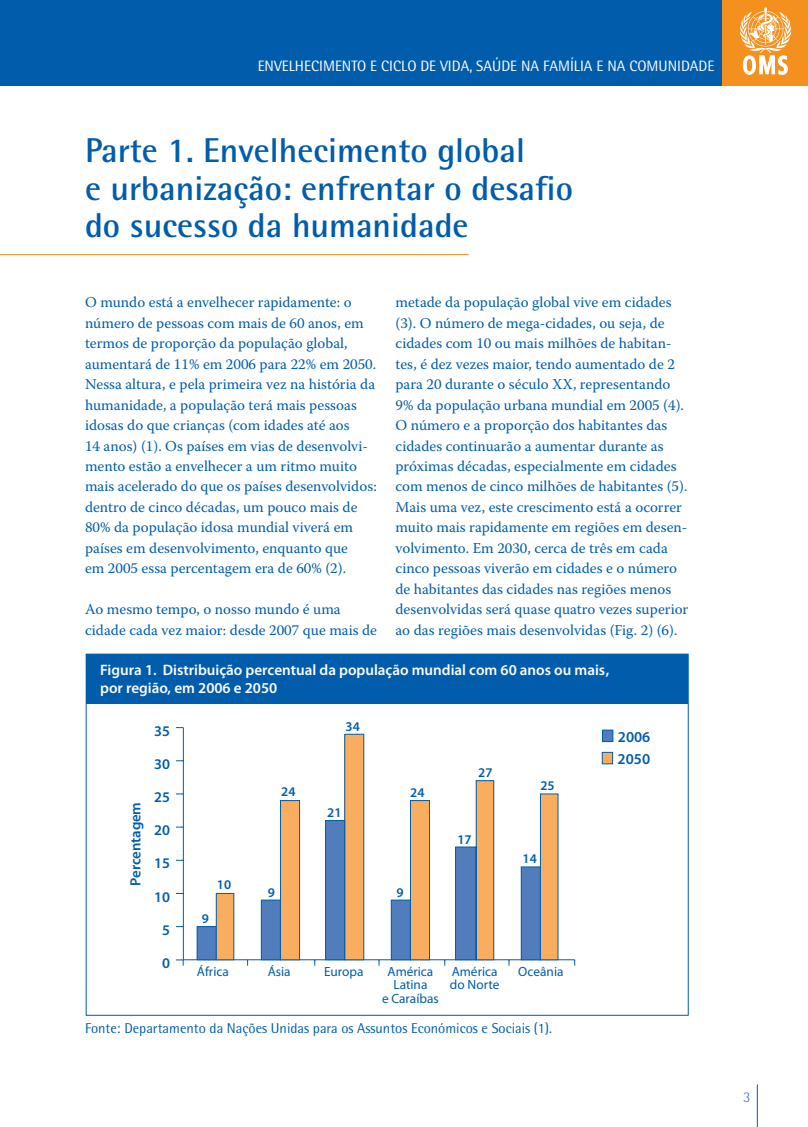
<style>
.page{position:relative;width:808px;height:1127px;background:#fff}
.page>*{position:absolute;margin:0;border:0;box-sizing:border-box;transform-origin:0 0}
.t1{font:700 34.5px/37.5px "Rotis Semi Sans";color:#015dab}
.t2{font:600 15.15px/18.1px "Myriad Pro";color:#fbfcfd}
.t3{font:600 15.15px "Myriad Pro";color:#015dab}
.t4{font:15px/20.4px "Warnock Pro";color:#015dab}
.t5{font:15px "Rotis Semi Sans";color:#fff}
.t6{font:15px "Rotis Semi Sans";color:#6a8ac5}
.t7{font:600 14.85px "Myriad Pro";letter-spacing:-.01em;color:#015dab}
.t8{font:14.25px "Rotis Semi Sans";color:#015dab}
.t9{font:13.35px/13.6px "Myriad Pro";color:#015dab;text-align:center}
.t10{font:600 13.35px "Myriad Pro";color:#015dab}
</style>
<div class="page">
<div style="left:0;top:0;width:808px;height:85px;background:#015dab"></div>
<div style="left:723px;top:0;width:85px;height:85px;background:#f4901d"></div>
<hr style="left:757px;top:1084px;width:1px;height:43px;background:#015dab">
<svg style="left:740px;top:7px;width:51px;height:68px"></svg>
<hr style="left:0;top:254px;width:469px;height:1px;background:#f4901d">
<div style="left:86px;top:654px;width:602px;height:49px;background:#015dab"></div>
<hr style="left:183px;top:959px;width:392px;height:1px;background:#015dab">
<hr style="left:183px;top:727px;width:1px;height:233px;background:#015dab">
<svg style="left:176px;top:959px;width:8px;height:7px"></svg>
<div style="left:216px;top:893px;width:18px;height:67px;background:#f8ae5e"></div>
<div style="left:216px;top:893px;width:18px;height:67px;border:1px solid #015dab"></div>
<div style="left:280px;top:800px;width:20px;height:160px;background:#f8ae5e"></div>
<div style="left:280px;top:800px;width:20px;height:160px;border:1px solid #015dab"></div>
<div style="left:345px;top:734px;width:19px;height:226px;background:#f8ae5e"></div>
<div style="left:540px;top:794px;width:18px;height:166px;background:#f8ae5e"></div>
<div style="left:540px;top:794px;width:18px;height:166px;border:1px solid #015dab"></div>
<div style="left:197px;top:926px;width:19px;height:34px;background:#517dbd"></div>
<div style="left:197px;top:926px;width:19px;height:34px;border:1px solid #015dab"></div>
<div style="left:261px;top:900px;width:19px;height:60px;background:#517dbd"></div>
<div style="left:261px;top:900px;width:20px;height:60px;border:1px solid #015dab"></div>
<div style="left:326px;top:820px;width:19px;height:140px;background:#517dbd"></div>
<div style="left:325px;top:820px;width:20px;height:140px;border:1px solid #015dab"></div>
<svg style="left:391px;top:800px;width:39px;height:160px"></svg>
<svg style="left:455px;top:780px;width:39px;height:180px"></svg>
<div style="left:521px;top:867px;width:19px;height:93px;background:#517dbd"></div>
<div style="left:521px;top:867px;width:19px;height:93px;border:1px solid #015dab"></div>
<div style="left:602px;top:752px;width:11px;height:12px;background:#f8ae5e"></div>
<div style="left:602px;top:752px;width:11px;height:12px;border:1px solid #015dab"></div>
<div style="left:602px;top:730px;width:11px;height:11px;background:#517dbd"></div>
<div style="left:602px;top:730px;width:11px;height:12px;border:1px solid #015dab"></div>
<p class="t5" style="left:258px;top:57px;width:458px">ENVELHECIMENTO E CICLO DE VIDA, SAÚDE NA FAMÍLIA E NA COMUNIDADE</p>
<h1 class="t1" style="left:85px;top:131px;width:489px">Parte 1. Envelhecimento global<br>e urbanização: enfrentar o desafio do sucesso da humanidade</h1>
<p class="t4" style="left:85px;top:292px;width:293px">O mundo está a envelhecer rapidamente: o número de pessoas com mais de 60 anos, em termos de proporção da população global, aumentará de 11% em 2006 para 22% em 2050.<br>Nessa altura, e pela primeira vez na história da humanidade, a população terá mais pessoas idosas do que crianças (com idades até aos<br>14 anos) (1). Os países em vias de desenvolvi&shy;mento estão a envelhecer a um ritmo muito mais acelerado do que os países desenvolvidos: dentro de cinco décadas, um pouco mais de 80% da população idosa mundial viverá em países em desenvolvimento, enquanto que<br>em 2005 essa percentagem era de 60% (2).</p>
<p class="t4" style="left:85px;top:599px;width:294px">Ao mesmo tempo, o nosso mundo é uma cidade cada vez maior: desde 2007 que mais de</p>
<p class="t4" style="left:395px;top:292px;width:294px">metade da população global vive em cidades (3). O número de mega-cidades, ou seja, de cidades com 10 ou mais milhões de habitan&shy;tes, é dez vezes maior, tendo aumentado de 2 para 20 durante o século XX, representando 9% da população urbana mundial em 2005 (4).<br>O número e a proporção dos habitantes das cidades continuarão a aumentar durante as próximas décadas, especialmente em cidades com menos de cinco milhões de habitantes (5).<br>Mais uma vez, este crescimento está a ocorrer muito mais rapidamente em regiões em desen&shy;volvimento. Em 2030, cerca de três em cada cinco pessoas viverão em cidades e o número de habitantes das cidades nas regiões menos desenvolvidas será quase quatro vezes superior ao das regiões mais desenvolvidas (Fig. 2) (6).</p>
<p class="t2" style="left:100px;top:662px;width:510px">Figura 1. Distribuição percentual da população mundial com 60 anos ou mais, por região, em 2006 e 2050</p>
<p class="t7" style="left:126px;top:885px;width:85px;rotate:-90deg">Percentagem</p>
<p class="t7" style="left:154px;top:721px;width:17px">35</p>
<p class="t7" style="left:154px;top:754px;width:17px">30</p>
<p class="t7" style="left:154px;top:787px;width:17px">25</p>
<p class="t7" style="left:154px;top:820px;width:17px">20</p>
<p class="t7" style="left:154px;top:853px;width:17px">15</p>
<p class="t7" style="left:154px;top:887px;width:17px">10</p>
<p class="t7" style="left:162px;top:920px;width:9px">5</p>
<p class="t7" style="left:162px;top:953px;width:9px">0</p>
<p class="t10" style="left:217px;top:876px;width:16px">10</p>
<p class="t10" style="left:202px;top:910px;width:9px">9</p>
<p class="t10" style="left:281px;top:783px;width:16px">24</p>
<p class="t10" style="left:268px;top:884px;width:9px">9</p>
<p class="t10" style="left:346px;top:717px;width:16px">34</p>
<p class="t10" style="left:327px;top:803px;width:16px">21</p>
<p class="t9" style="left:197px;top:965px;width:33px">África</p>
<p class="t9" style="left:268px;top:965px;width:24px">Ásia</p>
<p class="t9" style="left:324px;top:965px;width:41px">Europa</p>
<p class="t10" style="left:410px;top:783px;width:16px">24</p>
<p class="t10" style="left:397px;top:884px;width:9px">9</p>
<p class="t10" style="left:478px;top:763px;width:16px">27</p>
<p class="t10" style="left:457px;top:830px;width:16px">17</p>
<p class="t10" style="left:540px;top:776px;width:16px">25</p>
<p class="t10" style="left:523px;top:850px;width:16px">14</p>
<p class="t9" style="left:382px;top:965px;width:58px">América<br>Latina<br>e Caraíbas</p>
<p class="t9" style="left:452px;top:965px;width:47px">América</p>
<p class="t9" style="left:518px;top:965px;width:47px">Oceânia</p>
<p class="t9" style="left:450px;top:979px;width:51px">do Norte</p>
<p class="t8" style="left:85px;top:1020px;width:468px">Fonte: Departamento da Nações Unidas para os Assuntos Económicos e Sociais (1).</p>
<p class="t3" style="left:618px;top:726px;width:34px">2006</p>
<p class="t3" style="left:618px;top:749px;width:34px">2050</p>
<p class="t6" style="left:743px;top:1088px;width:9px">3</p>
</div>
